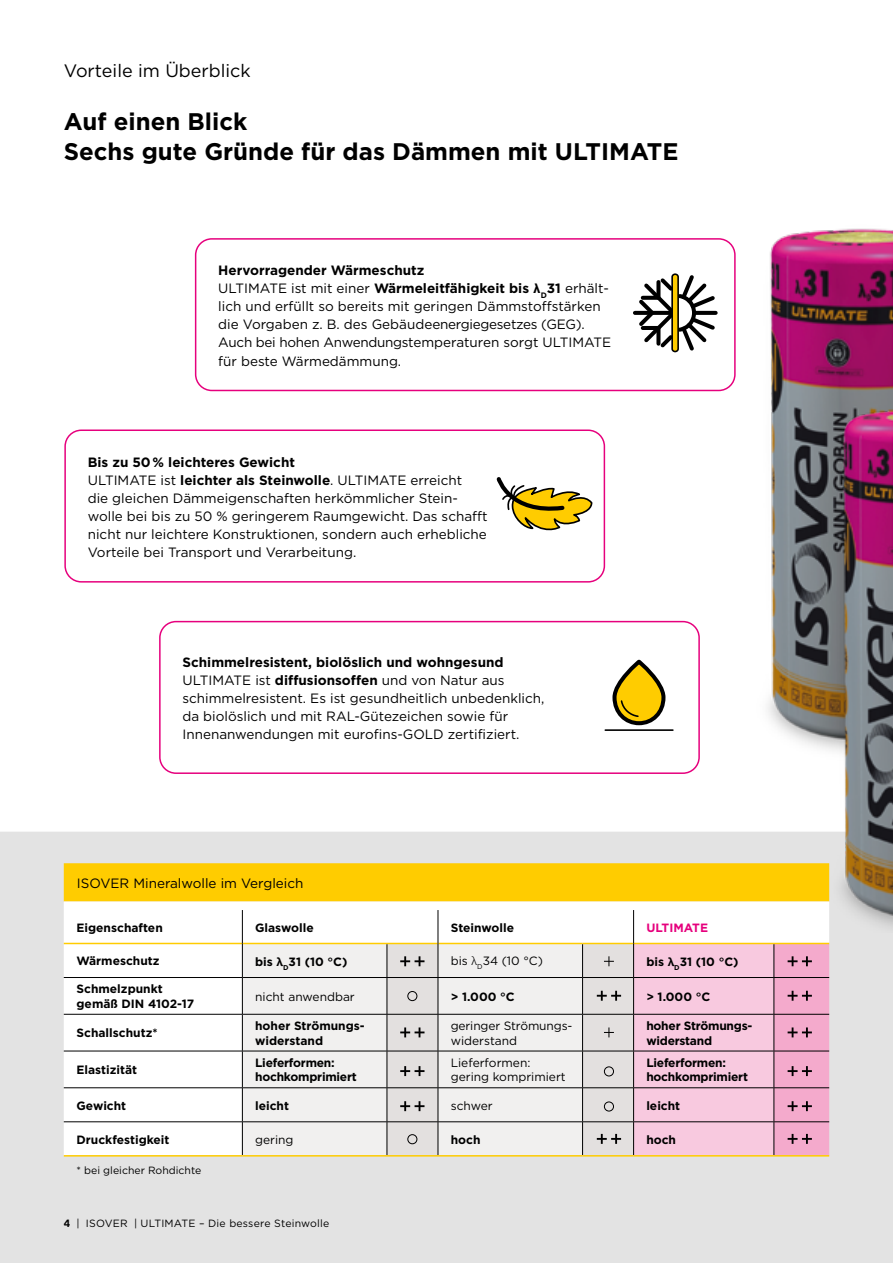
<style>
.page{position:relative;width:893px;height:1263px;background:#fff}
.page>*{position:absolute;margin:0;border:0;box-sizing:border-box;transform-origin:0 0}
._01_Headline_bold_16_20pt{font:700 24px "Gotham";color:#000}
._02_Overline_book_12_16pt{font:18px "Gotham";color:#000}
._00_GOTHAM{font:13.5px/18px "Gotham";color:#000}
._00_GOTHAM-2{font:700 13.5px "Gotham";color:#000}
.Tabelle_Bold{font:13.5px "Gotham";color:#000}
.Tabelle_copy{font:700 12px/14.4px "Gotham";letter-spacing:-.02em;color:#000}
.Tabelle_Bold-2{font:700 12px/14.4px "Gotham";color:#000}
.Tabelle_copy-2{font:12px/14.4px "Gotham";color:#000}
.Tabelle_copy-3{font:700 12px/14.4px "Gotham";color:#000}
.Tabelle_Bold-3{font:700 12px "Gotham";color:#e6007d}
.t1{font:10.5px "Gotham";letter-spacing:.005em;color:#000}
.s1{font-weight:700}
.s2{font-family:"Helvetica";font-weight:700}
.s3{font-family:"Helvetica Neue"}
.s4{font-family:"Helvetica";font-weight:300}
</style>
<div class="page">
<div style="left:0;top:832px;width:893px;height:431px;background:#e3e3e3"></div>
<div style="left:195px;top:238px;width:541px;height:153px;border:2px solid #e6007d;border-radius:16px"></div>
<div style="left:64px;top:429px;width:541px;height:154px;border:2px solid #e6007d;border-radius:16px"></div>
<div style="left:159px;top:621px;width:541px;height:153px;border:2px solid #e6007d;border-radius:16px"></div>
<svg style="left:633px;top:283px;width:20px;height:60px"></svg>
<svg style="left:496px;top:477px;width:97px;height:54px"></svg>
<svg style="left:604px;top:659px;width:49px;height:72px"></svg>
<img style="left:653px;top:228px;width:240px;height:546px">
<img style="left:726px;top:400px;width:167px;height:532px">
<div style="left:64px;top:863px;width:765px;height:38px;background:#fc0"></div>
<svg style="left:64px;top:901px;width:765px;height:254px"></svg>
<div style="left:243px;top:944px;width:339px;height:211px;background:#f1f0ef"></div>
<hr style="left:64px;top:943px;width:178px;height:1px;background:#fc0">
<hr style="left:243px;top:943px;width:144px;height:1px;background:#fc0">
<hr style="left:438px;top:943px;width:145px;height:1px;background:#fc0">
<hr style="left:242px;top:910px;width:1px;height:33px;background:#000">
<hr style="left:438px;top:910px;width:1px;height:33px;background:#000">
<hr style="left:242px;top:943px;width:1px;height:34px;background:#000">
<hr style="left:438px;top:943px;width:1px;height:34px;background:#000">
<hr style="left:582px;top:944px;width:1px;height:33px;background:#000">
<hr style="left:242px;top:978px;width:1px;height:36px;background:#000">
<hr style="left:438px;top:978px;width:1px;height:36px;background:#000">
<hr style="left:582px;top:978px;width:1px;height:36px;background:#000">
<hr style="left:242px;top:1014px;width:1px;height:37px;background:#000">
<hr style="left:438px;top:1014px;width:1px;height:37px;background:#000">
<hr style="left:582px;top:1014px;width:1px;height:37px;background:#000">
<hr style="left:242px;top:1051px;width:1px;height:36px;background:#000">
<hr style="left:438px;top:1051px;width:1px;height:36px;background:#000">
<hr style="left:582px;top:1051px;width:1px;height:36px;background:#000">
<hr style="left:242px;top:1088px;width:1px;height:33px;background:#000">
<hr style="left:438px;top:1088px;width:1px;height:33px;background:#000">
<hr style="left:582px;top:1088px;width:1px;height:33px;background:#000">
<hr style="left:242px;top:1122px;width:1px;height:33px;background:#000">
<hr style="left:438px;top:1122px;width:1px;height:33px;background:#000">
<hr style="left:582px;top:1122px;width:1px;height:33px;background:#000">
<hr style="left:633px;top:910px;width:1px;height:33px;background:#000">
<hr style="left:64px;top:1155px;width:178px;height:1px;background:#fc0">
<hr style="left:242px;top:1155px;width:145px;height:1px;background:#fc0">
<hr style="left:438px;top:1155px;width:145px;height:1px;background:#fc0">
<hr style="left:64px;top:977px;width:178px;height:1px;background:#000">
<hr style="left:242px;top:977px;width:145px;height:1px;background:#000">
<hr style="left:438px;top:977px;width:145px;height:1px;background:#000">
<hr style="left:64px;top:1014px;width:178px;height:1px;background:#000">
<hr style="left:242px;top:1014px;width:145px;height:1px;background:#000">
<hr style="left:438px;top:1014px;width:145px;height:1px;background:#000">
<hr style="left:64px;top:1051px;width:178px;height:1px;background:#000">
<hr style="left:242px;top:1051px;width:145px;height:1px;background:#000">
<hr style="left:438px;top:1051px;width:145px;height:1px;background:#000">
<hr style="left:64px;top:1087px;width:178px;height:1px;background:#000">
<hr style="left:242px;top:1087px;width:145px;height:1px;background:#000">
<hr style="left:438px;top:1087px;width:145px;height:1px;background:#000">
<hr style="left:64px;top:1121px;width:178px;height:1px;background:#000">
<hr style="left:242px;top:1121px;width:145px;height:1px;background:#000">
<hr style="left:438px;top:1121px;width:145px;height:1px;background:#000">
<svg style="left:387px;top:943px;width:51px;height:213px;background:#d2cfcc"></svg>
<svg style="left:583px;top:943px;width:246px;height:213px;background:#e8becf"></svg>
<p class="_02_Overline_book_12_16pt" style="left:64px;top:59px;width:189px">Vorteile im Überblick</p>
<p class="_01_Headline_bold_16_20pt" style="left:64px;top:105px;width:185px">Auf einen Blick</p>
<p class="_01_Headline_bold_16_20pt" style="left:64px;top:135px;width:616px">Sechs gute Gründe für das Dämmen mit ULTIMATE</p>
<p class="_00_GOTHAM-2" style="left:218px;top:262px;width:208px">Hervorragender Wärmeschutz</p>
<p class="_00_GOTHAM" style="left:218px;top:279px;width:395px">ULTIMATE ist mit einer <span class="s1">Wärmeleitfähigkeit bis</span> <span class="s2">λ</span><sub>D</sub><span class="s1">31</span> erhält&shy;lich und erfüllt so bereits mit geringen Dämmstoffstärken die Vorgaben z. B. des Gebäudeenergiegesetzes (GEG).<br>Auch bei hohen Anwendungstemperaturen sorgt ULTIMATE für beste Wärmedämmung.</p>
<p class="_00_GOTHAM-2" style="left:88px;top:453px;width:209px">Bis zu 50 % leichteres Gewicht</p>
<p class="_00_GOTHAM" style="left:88px;top:471px;width:401px">ULTIMATE ist <span class="s1">leichter als Steinwolle</span>. ULTIMATE erreicht<br>die gleichen Dämmeigenschaften herkömmlicher Stein&shy;wolle bei bis zu 50 % geringerem Raumgewicht. Das schafft nicht nur leichtere Konstruktionen, sondern auch erhebliche Vorteile bei Transport und Verarbeitung.</p>
<p class="_00_GOTHAM-2" style="left:182px;top:653px;width:323px">Schimmelresistent, biolöslich und wohngesund</p>
<p class="_00_GOTHAM" style="left:182px;top:671px;width:364px">ULTIMATE ist <span class="s1">diffusionsoffen</span> und von Natur aus schimmelresistent. Es ist gesundheitlich unbedenklich, da biolöslich und mit RAL-Gütezeichen sowie für Innenanwendungen mit eurofins-GOLD zertifiziert.</p>
<p class="Tabelle_Bold" style="left:77px;top:874px;width:228px">ISOVER Mineralwolle im Vergleich</p>
<p class="Tabelle_Bold-2" style="left:77px;top:920px;width:88px">Eigenschaften</p>
<p class="Tabelle_Bold-2" style="left:255px;top:920px;width:60px">Glaswolle</p>
<p class="Tabelle_Bold-2" style="left:451px;top:920px;width:65px">Steinwolle</p>
<p class="Tabelle_Bold-3" style="left:646px;top:919px;width:63px">ULTIMATE</p>
<p class="Tabelle_Bold-2" style="left:77px;top:954px;width:85px">Wärmeschutz</p>
<p class="Tabelle_copy" style="left:255px;top:955px;width:94px">bis <span class="s3">λ</span><sub>D</sub>31 (10 °C)</p>
<p class="Tabelle_copy-2" style="left:451px;top:953px;width:94px">bis <span class="s4">λ</span><sub>D</sub>34 (10 °C)</p>
<p class="Tabelle_copy" style="left:646px;top:955px;width:94px">bis <span class="s3">λ</span><sub>D</sub>31 (10 °C)</p>
<p class="Tabelle_Bold-2" style="left:77px;top:982px;width:119px">Schmelzpunkt gemäß DIN 4102-17</p>
<p class="Tabelle_copy-2" style="left:255px;top:989px;width:101px">nicht anwendbar</p>
<p class="Tabelle_copy" style="left:451px;top:989px;width:66px">&gt; 1.000 °C</p>
<p class="Tabelle_copy" style="left:646px;top:989px;width:66px">&gt; 1.000 °C</p>
<p class="Tabelle_Bold-2" style="left:77px;top:1026px;width:83px">Schallschutz*</p>
<p class="Tabelle_copy-3" style="left:255px;top:1019px;width:111px">hoher Strömungs&shy;widerstand</p>
<p class="Tabelle_copy-2" style="left:451px;top:1018px;width:123px">geringer Strömungs&shy;widerstand</p>
<p class="Tabelle_copy" style="left:646px;top:1019px;width:108px">hoher Strömungs&shy;widerstand</p>
<p class="Tabelle_Bold-2" style="left:77px;top:1063px;width:62px">Elastizität</p>
<p class="Tabelle_copy" style="left:255px;top:1055px;width:103px">Lieferformen: hochkomprimiert</p>
<p class="Tabelle_copy-2" style="left:451px;top:1055px;width:117px">Lieferformen: gering komprimiert</p>
<p class="Tabelle_copy" style="left:646px;top:1055px;width:103px">Lieferformen: hochkomprimiert</p>
<p class="Tabelle_Bold-2" style="left:77px;top:1098px;width:51px">Gewicht</p>
<p class="Tabelle_copy" style="left:255px;top:1098px;width:35px">leicht</p>
<p class="Tabelle_copy-2" style="left:451px;top:1098px;width:44px">schwer</p>
<p class="Tabelle_copy" style="left:646px;top:1098px;width:35px">leicht</p>
<p class="Tabelle_Bold-2" style="left:77px;top:1132px;width:95px">Druckfestigkeit</p>
<p class="Tabelle_copy-2" style="left:255px;top:1132px;width:40px">gering</p>
<p class="Tabelle_copy" style="left:451px;top:1132px;width:31px">hoch</p>
<p class="Tabelle_copy" style="left:646px;top:1132px;width:31px">hoch</p>
<p class="t1" style="left:77px;top:1163px;width:126px">* bei gleicher Rohdichte</p>
<p class="t1" style="left:64px;top:1216px;width:267px"><span class="s1">4</span> | ISOVER | ULTIMATE – Die bessere Steinwolle</p>
</div>
